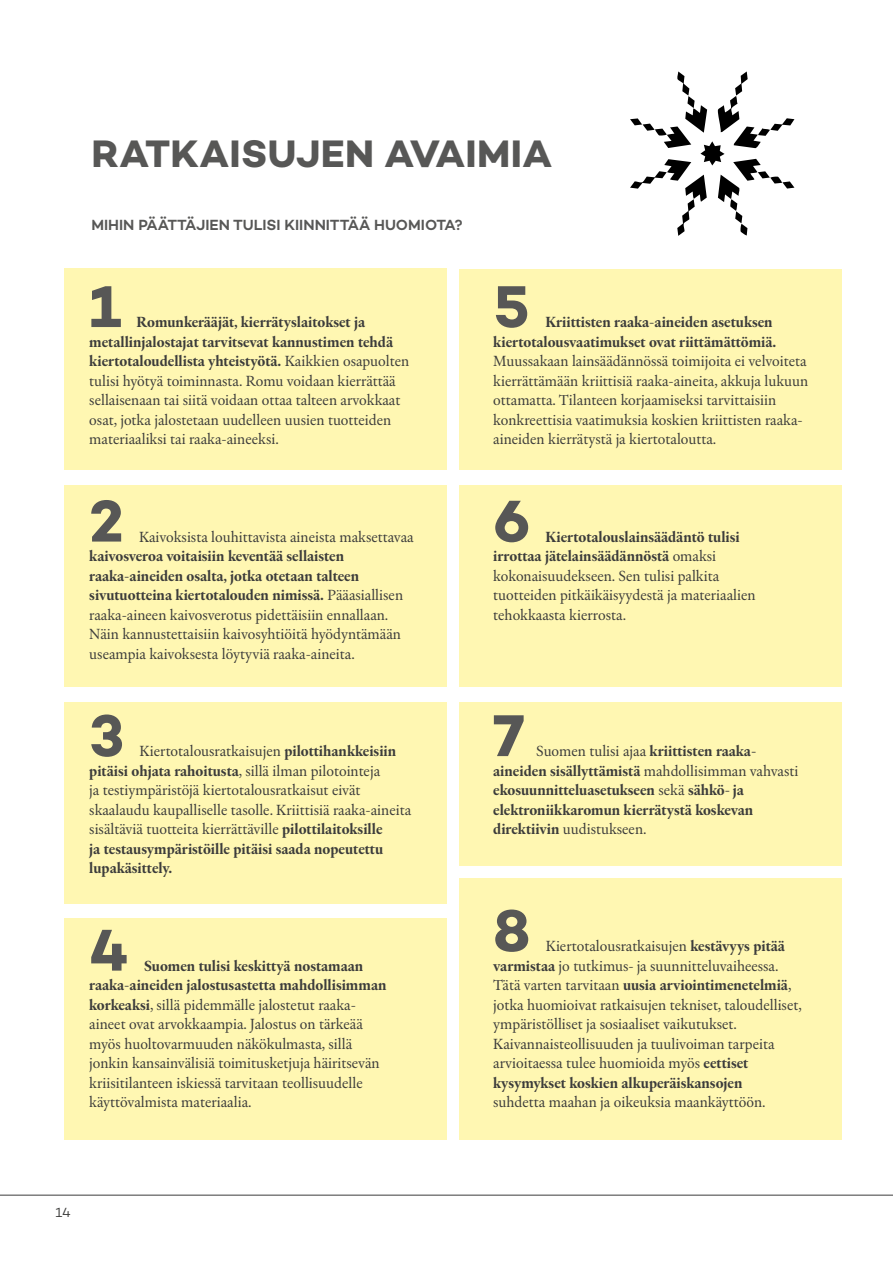
<style>
.page{position:relative;width:893px;height:1263px;background:#fff}
.page>*{position:absolute;margin:0;border:0;box-sizing:border-box;transform-origin:0 0}
.lista_bullets_väli{font:700 60px "Campton";color:#575756}
.H2_bold{font:700 39px "Campton";letter-spacing:.01em;color:#575756}
.lista_bullets_väli-2{font:15px/19.5px "Chassi S";color:#3c3c3b}
.lista_bullets_väli-3{font:700 15px/19.5px "Chassi S";color:#3c3c3b}
.H3{font:600 15px "Campton";color:#575756}
.t1{font:13.5px "Campton";color:#3c3c3b}
.s1{font-weight:700}
.s2{font-weight:400}
</style>
<div class="page">
<hr style="left:0;top:1195px;width:893px;height:1px;background:#3c3c3b">
<div style="left:459px;top:878px;width:383px;height:262px;background:#fff7b2"></div>
<div style="left:459px;top:702px;width:383px;height:163px;background:#fff7b2"></div>
<div style="left:459px;top:269px;width:383px;height:201px;background:#fff7b2"></div>
<div style="left:459px;top:485px;width:383px;height:202px;background:#fff7b2"></div>
<div style="left:64px;top:702px;width:382px;height:202px;background:#fff7b2"></div>
<div style="left:64px;top:918px;width:382px;height:222px;background:#fff7b2"></div>
<div style="left:64px;top:268px;width:382px;height:202px;background:#fff7b2"></div>
<div style="left:64px;top:485px;width:382px;height:202px;background:#fff7b2"></div>
<svg style="left:630px;top:71px;width:164px;height:165px"></svg>
<h2 class="H2_bold" style="left:92px;top:129px;width:462px">RATKAISUJEN AVAIMIA</h2>
<h3 class="H3" style="left:91px;top:215px;width:373px">MIHIN PÄÄTTÄJIEN TULISI KIINNITTÄÄ HUOMIOTA?</h3>
<p class="lista_bullets_väli" style="left:89px;top:268px;width:33px">1</p>
<p class="lista_bullets_väli-2" style="left:89px;top:312px;width:321px;text-indent:47px"><span class="s1">Romunkerääjät, kierrätyslaitokset ja metallinjalostajat tarvitsevat kannustimen tehdä kiertotaloudellista yhteistyötä.</span> Kaikkien osapuolten tulisi hyötyä toiminnasta. Romu voidaan kierrättää sellaisenaan tai siitä voidaan ottaa talteen arvokkaat osat, jotka jalostetaan uudelleen uusien tuotteiden materiaaliksi tai raaka-aineeksi.</p>
<p class="lista_bullets_väli" style="left:89px;top:483px;width:36px">2</p>
<p class="lista_bullets_väli-2" style="left:89px;top:527px;width:326px;text-indent:50px">Kaivoksista louhittavista aineista maksettavaa <span class="s1">kaivosveroa voitaisiin keventää sellaisten raaka-aineiden osalta, jotka otetaan talteen sivutuotteina kiertotalouden nimissä.</span> Pääasiallisen raaka-aineen kaivosverotus pidettäisiin ennallaan.<br>Näin kannustettaisiin kaivosyhtiöitä hyödyntämään useampia kaivoksesta löytyviä raaka-aineita.</p>
<p class="lista_bullets_väli" style="left:89px;top:697px;width:36px">3</p>
<p class="lista_bullets_väli-2" style="left:89px;top:741px;width:323px;text-indent:50px">Kiertotalousratkaisujen <span class="s1">pilottihankkeisiin pitäisi ohjata rahoitusta</span>, sillä ilman pilotointeja<br>ja testiympäristöjä kiertotalousratkaisut eivät skaalaudu kaupalliselle tasolle. Kriittisiä raaka-aineita sisältäviä tuotteita kierrättäville <span class="s1">pilottilaitoksille<br>ja testausympäristöille pitäisi saada nopeutettu lupakäsittely.</span></p>
<p class="lista_bullets_väli" style="left:89px;top:912px;width:41px">4</p>
<p class="lista_bullets_väli-2" style="left:89px;top:956px;width:299px;text-indent:55px"><span class="s1">Suomen tulisi keskittyä nostamaan raaka-aineiden jalostusastetta mahdollisimman korkeaksi</span>, sillä pidemmälle jalostetut raaka&shy;aineet ovat arvokkaampia. Jalostus on tärkeää myös huoltovarmuuden näkökulmasta, sillä jonkin kansainvälisiä toimitusketjuja häiritsevän kriisitilanteen iskiessä tarvitaan teollisuudelle käyttövalmista materiaalia.</p>
<p class="lista_bullets_väli" style="left:493px;top:268px;width:38px">5</p>
<p class="lista_bullets_väli-2" style="left:493px;top:312px;width:316px;text-indent:52px"><span class="s1">Kriittisten raaka-aineiden asetuksen kiertotalousvaatimukset ovat riittämättömiä.<br></span>Muussakaan lainsäädännössä toimijoita ei velvoiteta kierrättämään kriittisiä raaka-aineita, akkuja lukuun ottamatta. Tilanteen korjaamiseksi tarvittaisiin konkreettisia vaatimuksia koskien kriittisten raaka&shy;aineiden kierrätystä ja kiertotaloutta.</p>
<p class="lista_bullets_väli" style="left:493px;top:483px;width:38px">6</p>
<p class="lista_bullets_väli-2" style="left:493px;top:527px;width:264px;text-indent:52px"><span class="s1">Kiertotalouslainsäädäntö tulisi irrottaa jätelainsäädännöstä</span> omaksi kokonaisuudekseen. Sen tulisi palkita tuotteiden pitkäikäisyydestä ja materiaalien tehokkaasta kierrosta.</p>
<p class="lista_bullets_väli" style="left:493px;top:697px;width:33px">7</p>
<p class="lista_bullets_väli-3" style="left:493px;top:741px;width:307px;text-indent:43px"><span class="s2">Suomen tulisi ajaa</span> kriittisten raaka&shy;aineiden sisällyttämistä <span class="s2">mahdollisimman vahvasti </span>ekosuunnitteluasetukseen <span class="s2">sekä</span> sähkö- ja elektroniikkaromun kierrätystä koskevan direktiivin <span class="s2">uudistukseen.</span></p>
<p class="lista_bullets_väli" style="left:493px;top:892px;width:39px">8</p>
<p class="lista_bullets_väli-2" style="left:493px;top:936px;width:310px;text-indent:52px">Kiertotalousratkaisujen <span class="s1">kestävyys pitää varmistaa</span> jo tutkimus- ja suunnitteluvaiheessa.<br>Tätä varten tarvitaan <span class="s1">uusia arviointimenetelmiä</span>, jotka huomioivat ratkaisujen tekniset, taloudelliset, ympäristölliset ja sosiaaliset vaikutukset.<br>Kaivannaisteollisuuden ja tuulivoiman tarpeita arvioitaessa tulee huomioida myös <span class="s1">eettiset kysymykset koskien alkuperäiskansojen<br></span>suhdetta maahan ja oikeuksia maankäyttöön.</p>
<p class="t1" style="left:55px;top:1204px;width:17px">14</p>
</div>
